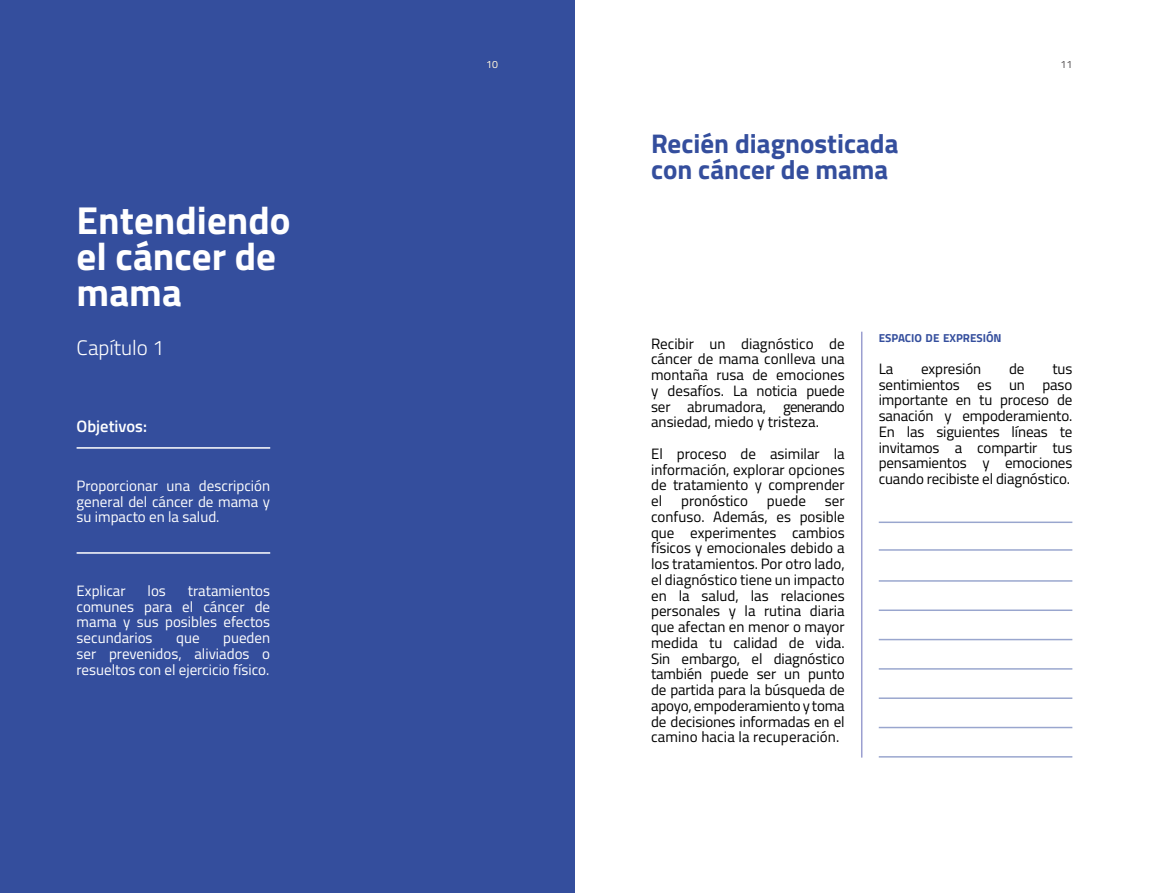
<style>
.page{position:relative;width:1149px;height:893px;background:#fff}
.page>*{position:absolute;margin:0;border:0;box-sizing:border-box;transform-origin:0 0}
.t1{font:700 39px/36px "Titillium Web";color:#fff}
.t2{font:700 27px/25.5px "Titillium Web";color:#344e9d}
.t3{font:300 21px "Titillium Web";color:#fff}
.t4{font:600 16.5px "Titillium Web";color:#fff}
.t5{font:15px/15.8px "Titillium Web";letter-spacing:-.01em;color:#000;text-align:justify}
.t6{font:15px/15.8px "Titillium Web";color:#fff;text-align:justify}
.t7{font:700 11.55px "Titillium Web";color:#344e9d}
.t8{font:10.5px "Titillium Web";color:#4f4c4d}
.t9{font:10.5px "Titillium Web";color:#fff}
</style>
<div class="page">
<div style="left:0;top:0;width:574px;height:893px;background:#344e9d"></div>
<hr style="left:77px;top:552px;width:193px;height:2px;background:#fff">
<hr style="left:77px;top:447px;width:193px;height:2px;background:#fff">
<hr style="left:860px;top:332px;width:2px;height:426px;background:#9b9fd0">
<hr style="left:878px;top:522px;width:193px;height:1px;background:#344e9d">
<hr style="left:878px;top:756px;width:193px;height:2px;background:#344e9d">
<hr style="left:878px;top:639px;width:193px;height:1px;background:#344e9d">
<hr style="left:878px;top:697px;width:193px;height:2px;background:#344e9d">
<hr style="left:878px;top:727px;width:193px;height:1px;background:#344e9d">
<hr style="left:878px;top:668px;width:193px;height:2px;background:#344e9d">
<hr style="left:878px;top:580px;width:193px;height:2px;background:#344e9d">
<hr style="left:878px;top:549px;width:193px;height:2px;background:#344e9d">
<hr style="left:878px;top:609px;width:193px;height:2px;background:#344e9d">
<h1 class="t1" style="left:77px;top:200px;width:215px">Entendiendo el cáncer de mama</h1>
<h3 class="t3" style="left:77px;top:333px;width:89px">Capítulo 1</h3>
<p class="t4" style="left:77px;top:414px;width:72px">Objetivos:</p>
<p class="t6" style="left:77px;top:477px;width:195px">Proporcionar una descripción general del cáncer de mama y su impacto en la salud.</p>
<p class="t6" style="left:77px;top:582px;width:50px">Explicar</p>
<p class="t6" style="left:147px;top:582px;width:20px">los</p>
<p class="t6" style="left:77px;top:582px;width:195px;text-indent:111px">tratamientos comunes para el cáncer de mama y sus posibles efectos secundarios</p>
<p class="t6" style="left:77px;top:629px;width:195px;text-indent:146px">pueden ser prevenidos, aliviados o resueltos con el ejercicio físico.</p>
<p class="t6" style="left:176px;top:629px;width:25px">que</p>
<p class="t9" style="left:486px;top:57px;width:13px">10</p>
<h2 class="t2" style="left:651px;top:129px;width:249px">Recién diagnosticada con cáncer de mama</h2>
<p class="t8" style="left:1060px;top:57px;width:13px">11</p>
<p class="t5" style="left:651px;top:335px;width:195px">Recibir un diagnóstico de cáncer de mama conlleva una montaña rusa de emociones y desafíos. La noticia puede ser abrumadora, generando ansiedad, miedo y tristeza.</p>
<p class="t5" style="left:651px;top:445px;width:195px">El proceso de asimilar la información, explorar opciones de tratamiento y comprender el</p>
<p class="t5" style="left:681px;top:492px;width:68px">pronóstico</p>
<p class="t5" style="left:766px;top:492px;width:40px">puede</p>
<p class="t5" style="left:651px;top:492px;width:195px;text-indent:174px">ser confuso. Además, es posible que experimentes cambios físicos y emocionales debido a los tratamientos. Por otro lado, el diagnóstico tiene un impacto en la salud, las relaciones personales y la rutina diaria que afectan en menor o mayor medida tu calidad de vida.<br>Sin embargo, el diagnóstico también puede ser un punto de partida para la búsqueda de apoyo, empoderamiento y toma de decisiones informadas en el camino hacia la recuperación.</p>
<p class="t7" style="left:878px;top:329px;width:124px">ESPACIO DE EXPRESIÓN</p>
<p class="t5" style="left:878px;top:360px;width:16px">La</p>
<p class="t5" style="left:921px;top:360px;width:61px">expresión</p>
<p class="t5" style="left:1008px;top:360px;width:17px">de</p>
<p class="t5" style="left:878px;top:360px;width:195px;text-indent:174px">tus sentimientos es un paso importante en tu proceso de sanación y empoderamiento.<br>En las siguientes líneas te invitamos a compartir tus pensamientos y emociones cuando recibiste el diagnóstico.</p>
</div>
